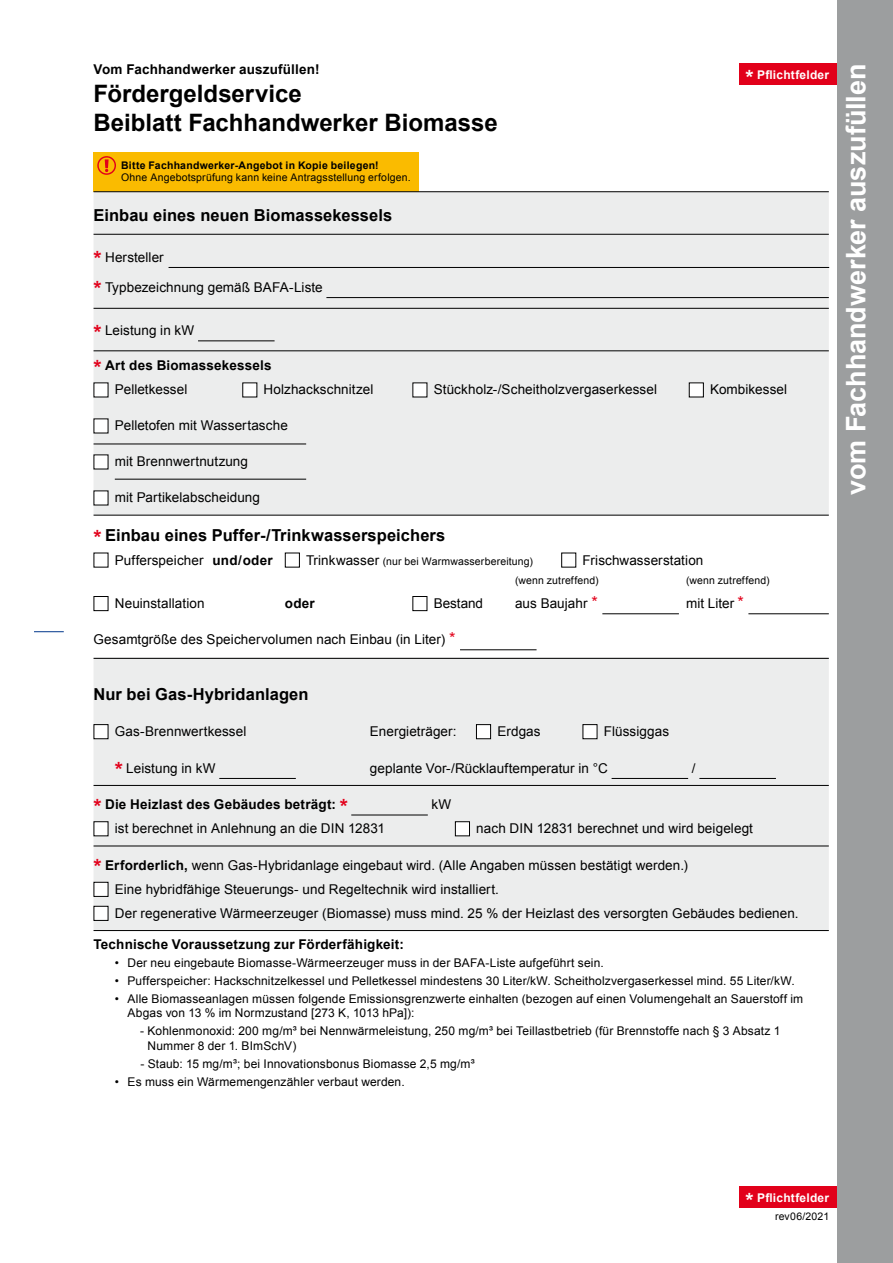
<style>
.page{position:relative;width:893px;height:1263px;background:#fff}
.page>*{position:absolute;margin:0;border:0;box-sizing:border-box;transform-origin:0 0}
.t1{font:700 27px "Arial";color:#fff}
.t2{font:700 24px/28.8px "Arial";color:#000}
.t3{font:700 16.5px "Arial";letter-spacing:.005em;color:#000}
.t4{font:13.5px/24px "Arial";letter-spacing:.005em;color:#000}
.t5{font:700 13.5px/24px "Arial";letter-spacing:.015em;color:#000}
.t6{font:12px/14.4px "Arial";letter-spacing:.01em;color:#000}
.t7{font:700 12px "Arial";letter-spacing:.02em;color:#fff}
.t8{font:10.5px "Arial";letter-spacing:.015em;color:#000}
.t9{font:700 10.5px "Arial";letter-spacing:.02em;color:#000}
.s1{font-size:21px}
.s2{font-weight:700;font-size:21px;color:#e2001a}
.s3{font-size:21px;color:#e2001a}
.s4{font-weight:400}
.s5{font-weight:700}
.s6{font-size:13.5px}
.s7{font-size:16.5px;color:#e2001a}
</style>
<div class="page">
<hr style="left:34px;top:631px;width:30px;height:1px;background:#00378b">
<div style="left:740px;top:1186px;width:153px;height:22px;background:#e2001a"></div>
<div style="left:740px;top:64px;width:153px;height:21px;background:#e2001a"></div>
<div style="left:94px;top:152px;width:325px;height:40px;background:#fabb00"></div>
<svg style="left:97px;top:156px;width:19px;height:19px"></svg>
<div style="left:838px;top:0;width:55px;height:1263px;background:#9c9e9f"></div>
<svg style="left:94px;top:192px;width:735px;height:738px;fill:#eceded"></svg>
<hr style="left:94px;top:234px;width:735px;height:1px;background:#000">
<hr style="left:94px;top:930px;width:735px;height:1px;background:#000">
<hr style="left:94px;top:191px;width:735px;height:1px;background:#000">
<hr style="left:94px;top:785px;width:735px;height:1px;background:#000">
<hr style="left:94px;top:846px;width:735px;height:1px;background:#000">
<hr style="left:94px;top:658px;width:735px;height:1px;background:#000">
<hr style="left:94px;top:308px;width:735px;height:1px;background:#000">
<hr style="left:94px;top:351px;width:735px;height:1px;background:#000">
<hr style="left:94px;top:515px;width:735px;height:1px;background:#000">
<hr style="left:169px;top:267px;width:660px;height:1px;background:#000">
<hr style="left:326px;top:297px;width:503px;height:1px;background:#000">
<hr style="left:198px;top:341px;width:77px;height:1px;background:#000">
<div style="left:94px;top:383px;width:14px;height:14px;background:#fff"></div>
<div style="left:243px;top:383px;width:14px;height:14px;background:#fff"></div>
<div style="left:413px;top:383px;width:14px;height:14px;background:#fff"></div>
<div style="left:689px;top:383px;width:14px;height:14px;background:#fff"></div>
<div style="left:689px;top:382px;width:15px;height:15px;border:1px solid #000"></div>
<div style="left:94px;top:419px;width:14px;height:14px;background:#fff"></div>
<div style="left:94px;top:455px;width:14px;height:14px;background:#fff"></div>
<div style="left:94px;top:491px;width:14px;height:14px;background:#fff"></div>
<div style="left:94px;top:553px;width:14px;height:14px;background:#fff"></div>
<div style="left:285px;top:553px;width:14px;height:14px;background:#fff"></div>
<div style="left:285px;top:553px;width:15px;height:14px;border:1px solid #000"></div>
<div style="left:562px;top:553px;width:14px;height:14px;background:#fff"></div>
<div style="left:561px;top:553px;width:15px;height:14px;border:1px solid #000"></div>
<div style="left:94px;top:596px;width:14px;height:15px;background:#fff"></div>
<div style="left:94px;top:596px;width:14px;height:15px;border:1px solid #000"></div>
<div style="left:413px;top:596px;width:14px;height:15px;background:#fff"></div>
<div style="left:412px;top:596px;width:15px;height:15px;border:1px solid #000"></div>
<hr style="left:602px;top:613px;width:77px;height:1px;background:#000">
<hr style="left:748px;top:613px;width:81px;height:1px;background:#000">
<hr style="left:460px;top:649px;width:77px;height:1px;background:#000">
<div style="left:94px;top:725px;width:14px;height:14px;background:#fff"></div>
<div style="left:94px;top:724px;width:14px;height:15px;border:1px solid #000"></div>
<div style="left:476px;top:725px;width:15px;height:14px;background:#fff"></div>
<div style="left:476px;top:724px;width:15px;height:15px;border:1px solid #000"></div>
<div style="left:583px;top:725px;width:14px;height:14px;background:#fff"></div>
<div style="left:583px;top:724px;width:14px;height:15px;border:1px solid #000"></div>
<hr style="left:219px;top:778px;width:77px;height:1px;background:#000">
<hr style="left:612px;top:778px;width:76px;height:1px;background:#000">
<hr style="left:699px;top:778px;width:77px;height:1px;background:#000">
<hr style="left:351px;top:815px;width:77px;height:1px;background:#000">
<div style="left:94px;top:822px;width:14px;height:14px;background:#fff"></div>
<div style="left:94px;top:821px;width:14px;height:15px;border:1px solid #000"></div>
<div style="left:455px;top:822px;width:14px;height:14px;background:#fff"></div>
<div style="left:455px;top:821px;width:15px;height:15px;border:1px solid #000"></div>
<div style="left:94px;top:882px;width:14px;height:14px;background:#fff"></div>
<div style="left:94px;top:882px;width:14px;height:15px;border:1px solid #000"></div>
<div style="left:94px;top:906px;width:14px;height:14px;background:#fff"></div>
<div style="left:94px;top:906px;width:14px;height:15px;border:1px solid #000"></div>
<hr style="left:94px;top:444px;width:212px;height:1px;background:#000">
<hr style="left:115px;top:479px;width:191px;height:1px;background:#000">
<p class="t5" style="left:94px;top:57px;width:227px">Vom Fachhandwerker auszufüllen!</p>
<h2 class="t2" style="left:94px;top:80px;width:406px">Fördergeldservice<br>Beiblatt Fachhandwerker Biomasse</h2>
<p class="t9" style="left:121px;top:158px;width:259px">Bitte Fachhandwerker-Angebot in Kopie beilegen!</p>
<p class="t8" style="left:121px;top:171px;width:291px">Ohne Angebotsprüfung kann keine Antragsstellung erfolgen.</p>
<p class="t7" style="left:746px;top:67px;width:85px"><span class="s1">*</span> Pflichtfelder</p>
<p class="t3" style="left:94px;top:204px;width:300px">Einbau eines neuen Biomassekessels</p>
<p class="t4" style="left:94px;top:245px;width:72px"><span class="s2">*</span> Hersteller</p>
<p class="t4" style="left:94px;top:275px;width:231px"><span class="s2">*</span> Typbezeichnung gemäß BAFA-Liste</p>
<p class="t4" style="left:94px;top:318px;width:102px"><span class="s2">*</span> Leistung in kW</p>
<p class="t5" style="left:115px;top:354px;width:158px;text-indent:-21px"><span class="s3">*</span> Art des Biomassekessels<br><span class="s4">Pelletkessel</span></p>
<p class="t4" style="left:264px;top:378px;width:111px">Holzhackschnitzel</p>
<p class="t4" style="left:434px;top:378px;width:225px">Stückholz-/Scheitholzvergaserkessel</p>
<p class="t4" style="left:710px;top:378px;width:79px">Kombikessel</p>
<p class="t4" style="left:115px;top:414px;width:175px">Pelletofen mit Wassertasche</p>
<p class="t4" style="left:115px;top:450px;width:135px">mit Brennwertnutzung</p>
<p class="t4" style="left:115px;top:486px;width:147px">mit Partikelabscheidung</p>
<p class="t3" style="left:94px;top:524px;width:353px"><span class="s3">*</span> Einbau eines Puffer-/Trinkwasserspeichers</p>
<p class="t4" style="left:115px;top:548px;width:159px">Pufferspeicher <span class="s5">und/oder</span></p>
<p class="t8" style="left:306px;top:554px;width:228px"><span class="s6">Trinkwasser</span> (nur bei Warmwasserbereitung)</p>
<p class="t4" style="left:583px;top:548px;width:122px">Frischwasserstation</p>
<p class="t8" style="left:515px;top:573px;width:85px">(wenn zutreffend)</p>
<p class="t8" style="left:686px;top:573px;width:85px">(wenn zutreffend)</p>
<p class="t4" style="left:115px;top:591px;width:91px">Neuinstallation</p>
<p class="t5" style="left:285px;top:592px;width:31px">oder</p>
<p class="t4" style="left:434px;top:591px;width:51px">Bestand</p>
<p class="t4" style="left:515px;top:591px;width:84px">aus Baujahr <span class="s7">*</span></p>
<p class="t4" style="left:686px;top:591px;width:59px">mit Liter <span class="s7">*</span></p>
<p class="t4" style="left:94px;top:627px;width:363px">Gesamtgröße des Speichervolumen nach Einbau (in Liter) <span class="s7">*</span></p>
<h1 class="t1" style="left:838px;top:494px;width:432px;rotate:-90deg">vom Fachhandwerker auszufüllen</h1>
<p class="t3" style="left:94px;top:683px;width:217px">Nur bei Gas-Hybridanlagen</p>
<p class="t4" style="left:115px;top:719px;width:133px">Gas-Brennwertkessel</p>
<p class="t4" style="left:370px;top:719px;width:88px">Energieträger:</p>
<p class="t4" style="left:497px;top:719px;width:45px">Erdgas</p>
<p class="t4" style="left:604px;top:719px;width:67px">Flüssiggas</p>
<p class="t4" style="left:115px;top:756px;width:102px"><span class="s2">*</span> Leistung in kW</p>
<p class="t4" style="left:370px;top:756px;width:239px">geplante Vor-/Rücklauftemperatur in °C</p>
<p class="t4" style="left:692px;top:756px;width:5px">/</p>
<p class="t5" style="left:94px;top:793px;width:256px"><span class="s3">*</span> Die Heizlast des Gebäudes beträgt: <span class="s3">*</span></p>
<p class="t4" style="left:432px;top:793px;width:21px">kW</p>
<p class="t4" style="left:115px;top:817px;width:272px">ist berechnet in Anlehnung an die DIN 12831</p>
<p class="t4" style="left:476px;top:817px;width:278px">nach DIN 12831 berechnet und wird beigelegt</p>
<p class="t4" style="left:115px;top:853px;width:685px;text-indent:-21px"><span class="s2">*</span> <span class="s5">Erforderlich,</span> wenn Gas-Hybridanlage eingebaut wird. (Alle Angaben müssen bestätigt werden.)<br>Eine hybridfähige Steuerungs- und Regeltechnik wird installiert.<br>Der regenerative Wärmeerzeuger (Biomasse) muss mind. 25 % der Heizlast des versorgten Gebäudes bedienen.</p>
<p class="t5" style="left:94px;top:932px;width:312px">Technische Voraussetzung zur Förderfähigkeit:</p>
<p class="t6" style="left:115px;top:955px;width:490px">• Der neu eingebaute Biomasse-Wärmeerzeuger muss in der BAFA-Liste aufgeführt sein.</p>
<p class="t6" style="left:115px;top:973px;width:681px">• Pufferspeicher: Hackschnitzelkessel und Pelletkessel mindestens 30 Liter/kW. Scheitholzvergaserkessel mind. 55 Liter/kW.</p>
<p class="t6" style="left:128px;top:991px;width:677px;text-indent:-13px">• Alle Biomasseanlagen müssen folgende Emissionsgrenzwerte einhalten (bezogen auf einen Volumengehalt an Sauerstoff im<br>Abgas von 13 % im Normzustand [273 K, 1013 hPa]):</p>
<p class="t6" style="left:148px;top:1024px;width:634px;text-indent:-7px">- Kohlenmonoxid: 200 mg/m³ bei Nennwärmeleistung, 250 mg/m³ bei Teillastbetrieb (für Brennstoffe nach § 3 Absatz 1<br>Nummer 8 der 1. BImSchV)</p>
<p class="t6" style="left:140px;top:1056px;width:336px">- Staub: 15 mg/m³; bei Innovationsbonus Biomasse 2,5 mg/m³</p>
<p class="t6" style="left:115px;top:1074px;width:291px">• Es muss ein Wärmemengenzähler verbaut werden.</p>
<p class="t7" style="left:746px;top:1189px;width:85px"><span class="s1">*</span> Pflichtfelder</p>
<p class="t8" style="left:775px;top:1209px;width:56px">rev06/2021</p>
</div>
